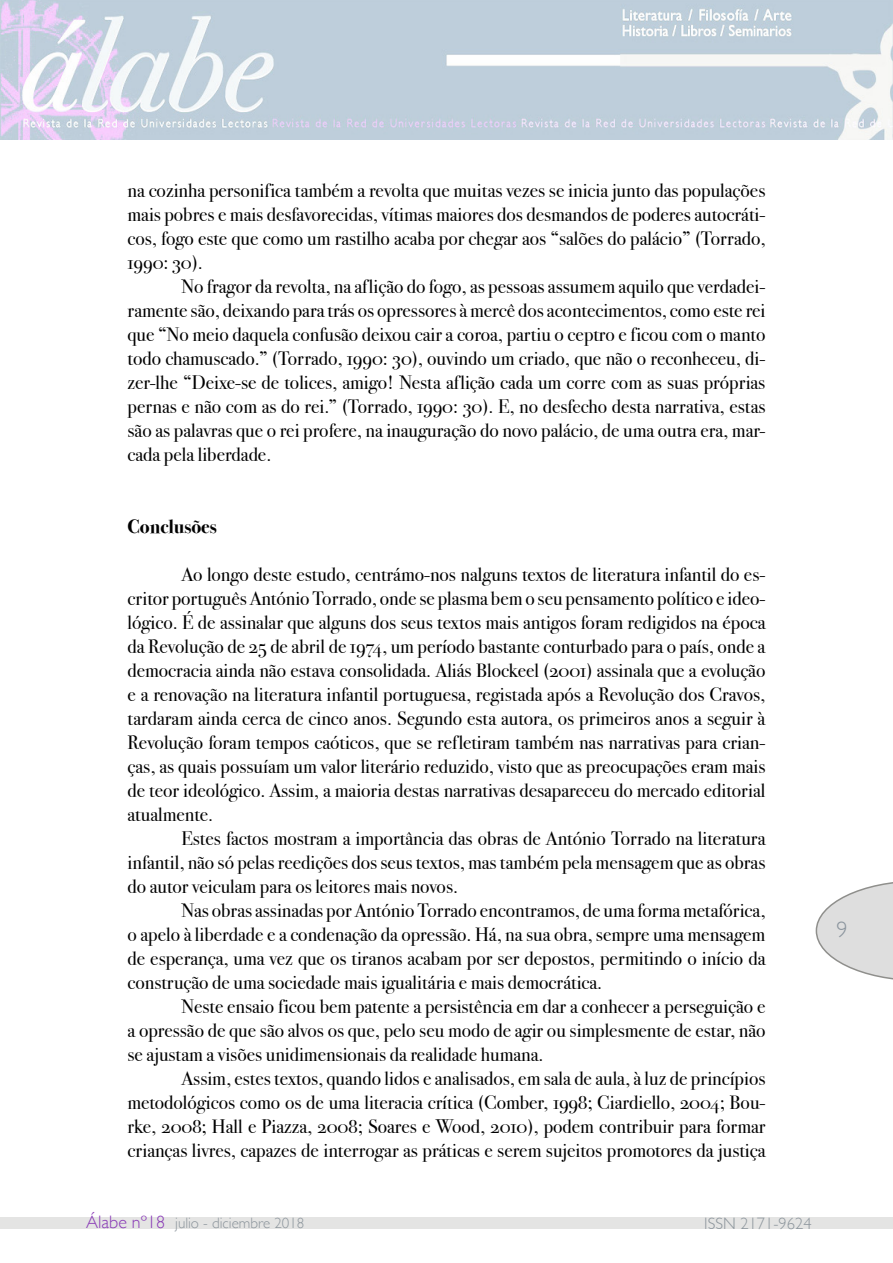
<style>
.page{position:relative;width:893px;height:1263px;background:#fff}
.page>*{position:absolute;margin:0;border:0;box-sizing:border-box;transform-origin:0 0}
.t1{font:300 22.5px "Gill Sans";color:#8a949d}
.t2{font:19.5px/24px "Bodoni Svty Two OSITCTT Book";color:#000;text-align:justify}
.t3{font:19.5px "Bodoni Svty Two OSITCTT Bold";color:#000}
.t4{font:300 16.5px "Gill Sans";color:#8c959c}
.t5{font:300 15px "Gill Sans";color:#8c959c}
.s1{font-size:18px;color:#893ab6}
</style>
<div class="page">
<svg style="left:816px;top:882px;width:77px;height:98px"></svg>
<img style="left:0;top:0;width:893px;height:139px">
<div style="left:0;top:1218px;width:893px;height:11px;background:#e4e4e3"></div>
<p class="t2" style="left:128px;top:178px;width:639px">na cozinha personifica também a revolta que muitas vezes se inicia junto das populações mais pobres e mais desfavorecidas, vítimas maiores dos desmandos de poderes autocráti&shy;cos, fogo este que como um rastilho acaba por chegar aos “salões do palácio” (Torrado, 1990: 30).</p>
<p class="t2" style="left:128px;top:274px;width:639px;text-indent:54px">No fragor da revolta, na aflição do fogo, as pessoas assumem aquilo que verdadei&shy;ramente são, deixando para trás os opressores à mercê dos acontecimentos, como este rei que “No meio daquela confusão deixou cair a coroa, partiu o ceptro e ficou com o manto todo chamuscado.” (Torrado, 1990: 30), ouvindo um criado, que não o reconheceu, di&shy;zer-lhe “Deixe-se de tolices, amigo! Nesta aflição cada um corre com as suas próprias pernas e não com as do rei.” (Torrado, 1990: 30). E, no desfecho desta narrativa, estas são as palavras que o rei profere, na inauguração do novo palácio, de uma outra era, mar&shy;cada pela liberdade.</p>
<p class="t3" style="left:128px;top:515px;width:91px">Conclusões</p>
<p class="t2" style="left:128px;top:562px;width:639px;text-indent:54px">Ao longo deste estudo, centrámo-nos nalguns textos de literatura infantil do es&shy;critor português António Torrado, onde se plasma bem o seu pensamento político e ideo&shy;lógico. É de assinalar que alguns dos seus textos mais antigos foram redigidos na época da Revolução de 25 de abril de 1974, um período bastante conturbado para o país, onde a democracia ainda não estava consolidada. Aliás Blockeel (2001) assinala que a evolução e a renovação na literatura infantil portuguesa, registada após a Revolução dos Cravos, tardaram ainda cerca de cinco anos. Segundo esta autora, os primeiros anos a seguir à Revolução foram tempos caóticos, que se refletiram também nas narrativas para crian&shy;ças, as quais possuíam um valor literário reduzido, visto que as preocupações eram mais de teor ideológico. Assim, a maioria destas narrativas desapareceu do mercado editorial atualmente.</p>
<p class="t2" style="left:128px;top:826px;width:639px;text-indent:54px">Estes factos mostram a importância das obras de António Torrado na literatura infantil, não só pelas reedições dos seus textos, mas também pela mensagem que as obras do autor veiculam para os leitores mais novos.</p>
<p class="t2" style="left:128px;top:898px;width:639px;text-indent:54px">Nas obras assinadas por António Torrado encontramos, de uma forma metafórica, o apelo à liberdade e a condenação da opressão. Há, na sua obra, sempre uma mensagem de esperança, uma vez que os tiranos acabam por ser depostos, permitindo o início da construção de uma sociedade mais igualitária e mais democrática.</p>
<p class="t2" style="left:128px;top:994px;width:639px;text-indent:54px">Neste ensaio ficou bem patente a persistência em dar a conhecer a perseguição e a opressão de que são alvos os que, pelo seu modo de agir ou simplesmente de estar, não se ajustam a visões unidimensionais da realidade humana.</p>
<p class="t2" style="left:128px;top:1066px;width:639px;text-indent:54px">Assim, estes textos, quando lidos e analisados, em sala de aula, à luz de princípios metodológicos como os de uma literacia crítica (Comber, 1998; Ciardiello, 2004; Bou&shy;rke, 2008; Hall e Piazza, 2008; Soares e Wood, 2010), podem contribuir para formar crianças livres, capazes de interrogar as práticas e serem sujeitos promotores da justiça</p>
<p class="t5" style="left:86px;top:1211px;width:220px"><span class="s1">Álabe nº18</span> julio - diciembre 2018</p>
<p class="t4" style="left:704px;top:1211px;width:109px">ISSN 2171-9624</p>
<p class="t1" style="left:837px;top:912px;width:13px">9</p>
</div>
